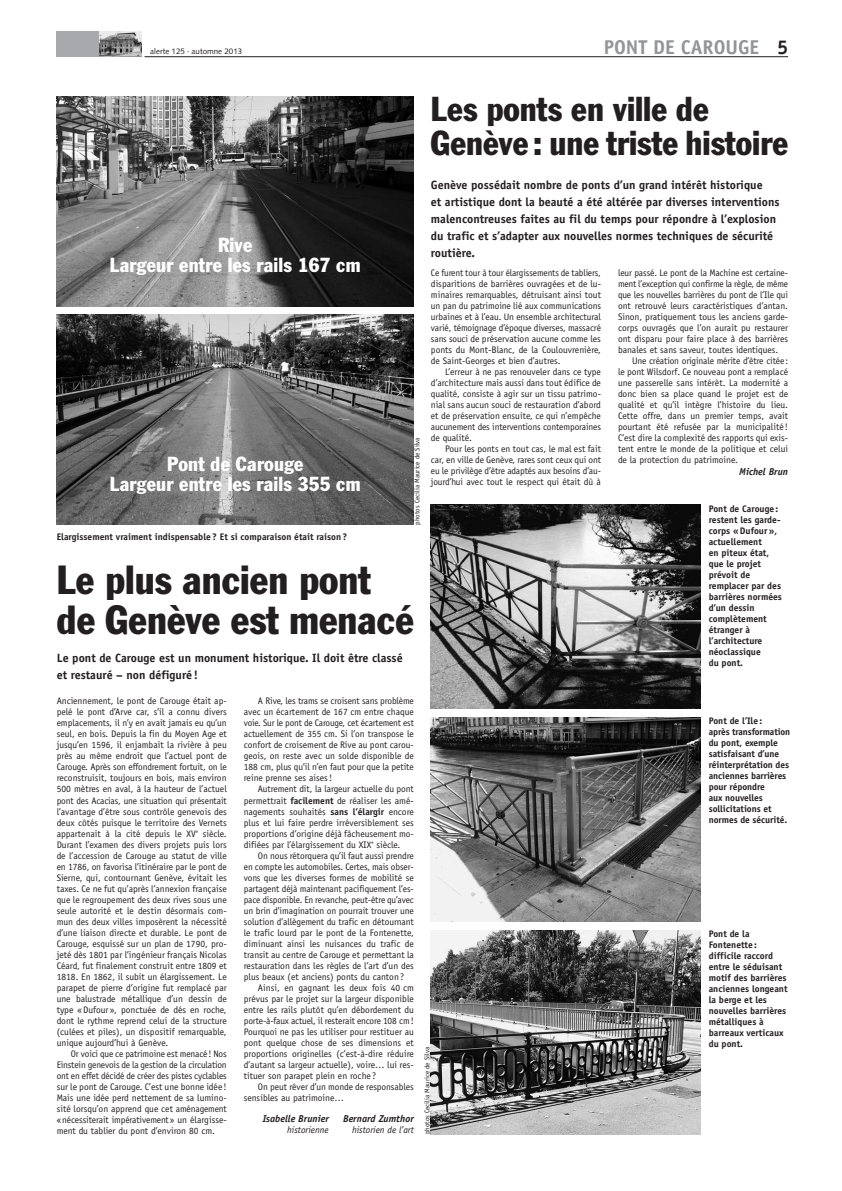
<style>
.page{position:relative;width:842px;height:1191px;background:#fff}
.page>*{position:absolute;margin:0;border:0;box-sizing:border-box;transform-origin:0 0}
.t1{font:condensed 40px/40px "Franklin Gothic";color:#231f20}
.t2{font:condensed 34px/34px "Franklin Gothic";color:#231f20}
.t3{font:condensed 20px/20px "Franklin Gothic";letter-spacing:.01em;color:#fff;text-align:center}
.t4{font:700 20px "Officina Sans";color:#939598}
.t5{font:700 12px/17px "Officina Sans";color:#231f20}
.t6{font:italic 700 10px "Officina Sans";color:#231f20}
.t7{font:9.5px/11px "Officina Sans";color:#231f20;text-align:justify}
.t8{font:700 9.5px/11px "Officina Sans";color:#231f20}
.t9{font:italic 9.5px "Officina Sans";color:#231f20}
.t10{font:8px "Syntax";color:#231f20}
.t11{font:7px "Officina Sans";color:#231f20}
.s1{color:#231f20}
.s2{font-weight:700}
</style>
<div class="page">
<hr style="left:145px;top:57px;width:643px;height:1px;background:#231f20">
<div style="left:57px;top:31px;width:42px;height:26px;background:#a7a9ac"></div>
<img style="left:99px;top:31px;width:43px;height:26px">
<img style="left:57px;top:315px;width:357px;height:209px">
<img style="left:57px;top:96px;width:357px;height:210px">
<img style="left:431px;top:505px;width:269px;height:204px">
<img style="left:431px;top:717px;width:269px;height:204px">
<img style="left:431px;top:930px;width:269px;height:204px">
<p class="t10" style="left:150px;top:48px;width:94px">alerte 125 · automne 2013</p>
<h3 class="t4" style="left:604px;top:40px;width:186px">PONT DE CAROUGE <span class="s1">5</span></h3>
<h3 class="t3" style="left:110px;top:237px;width:252px">Rive<br>Largeur entre les rails 167 cm</h3>
<h3 class="t3" style="left:110px;top:455px;width:252px">Pont de Carouge<br>Largeur entre les rails 355 cm</h3>
<p class="t8" style="left:57px;top:532px;width:292px">Elargissement vraiment indispensable? Et si comparaison était raison?</p>
<p class="t11" style="left:414px;top:524px;width:89px;rotate:-90deg">photos Cecilia Maurice de Silva</p>
<h1 class="t1" style="left:57px;top:563px;width:359px">Le plus ancien pont de Genève est menacé</h1>
<p class="t5" style="left:57px;top:651px;width:347px">Le pont de Carouge est un monument historique. Il doit être classé et restauré – non défiguré!</p>
<h2 class="t2" style="left:431px;top:94px;width:359px">Les ponts en ville de<br>Genève : une triste histoire</h2>
<p class="t5" style="left:431px;top:177px;width:350px">Genève possédait nombre de ponts d’un grand intérêt historique<br>et artistique dont la beauté a été altérée par diverses interventions malencontreuses faites au fil du temps pour répondre à l’explosion du trafic et s’adapter aux nouvelles normes techniques de sécurité routière.</p>
<p class="t7" style="left:431px;top:268px;width:172px">Ce furent tour à tour élargissements de tabliers, disparitions de barrières ouvragées et de lu - minaires remarquables, détruisant ainsi tout un pan du patrimoine lié aux communications urbaines et à l’eau. Un ensemble architectural varié, témoignage d’époque diverses, massacré sans souci de préservation aucune comme les ponts du Mont-Blanc, de la Coulouvrenière, de Saint-Georges et bien d’autres.</p>
<p class="t7" style="left:431px;top:367px;width:172px;text-indent:14px">L’erreur à ne pas renouveler dans ce type d’architecture mais aussi dans tout édifice de qualité, consiste à agir sur un tissu patrimo&shy;nial sans aucun souci de restauration d’abord et de préservation ensuite, ce qui n’empêche aucunement des interventions contemporaines de qualité.</p>
<p class="t7" style="left:431px;top:444px;width:172px;text-indent:14px">Pour les ponts en tout cas, le mal est fait car, en ville de Genève, rares sont ceux qui ont eu le privilège d’être adaptés aux besoins d’au - jourd’hui avec tout le respect qui était dû à</p>
<p class="t7" style="left:618px;top:268px;width:172px">leur passé. Le pont de la Machine est certaine&shy;ment l’exception qui confirme la règle, de même que les nouvelles barrières du pont de l’Ile qui ont retrouvé leurs caractéristiques d’antan.<br>Sinon, pratiquement tous les anciens garde&shy;corps ouvragés que l’on aurait pu restaurer ont disparu pour faire place à des barrières banales et sans saveur, toutes identiques.</p>
<p class="t7" style="left:618px;top:356px;width:172px;text-indent:14px">Une création originale mérite d’être citée: le pont Wilsdorf. Ce nouveau pont a remplacé une passerelle sans intérêt. La modernité a donc bien sa place quand le projet est de qualité et qu’il intègre l’histoire du lieu.<br>Cette offre, dans un premier temps, avait pourtant été refusée par la municipalité!<br>C’est dire la complexité des rapports qui exis&shy;tent entre le monde de la politique et celui de la protection du patrimoine.</p>
<p class="t6" style="left:739px;top:468px;width:50px">Michel Brun</p>
<p class="t8" style="left:709px;top:504px;width:75px">Pont de Carouge: restent les garde&shy;corps «Dufour», actuellement<br>en piteux état, que le projet prévoit de remplacer par des barrières normées d’un dessin complètement étranger à l’architecture néoclassique<br>du pont.</p>
<p class="t7" style="left:57px;top:696px;width:172px">Anciennement, le pont de Carouge était ap - pelé le pont d’Arve car, s’il a connu divers emplacements, il n’y en avait jamais eu qu’un seul, en bois. Depuis la fin du Moyen Age et jusqu’en 1596, il enjambait la rivière à peu près au même endroit que l’actuel pont de Carouge. Après son effondrement fortuit, on le reconstruisit, toujours en bois, mais environ 500 mètres en aval, à la hauteur de l’actuel pont des Acacias, une situation qui présentait l’avantage d’être sous contrôle genevois des deux côtés puisque le territoire des Vernets appartenait à la cité depuis le XV<sup>e</sup> siècle.<br>Durant l’examen des divers projets puis lors de l’accession de Carouge au statut de ville en 1786, on favorisa l’itinéraire par le pont de Sierne, qui, contournant Genève, évitait les taxes. Ce ne fut qu’après l’annexion française que le regroupement des deux rives sous une seule autorité et le destin désormais com&shy;mun des deux villes imposèrent la nécessité d’une liaison directe et durable. Le pont de Carouge, esquissé sur un plan de 1790, pro&shy;jeté dès 1801 par l’ingénieur français Nicolas Céard, fut finalement construit entre 1809 et 1818. En 1862, il subit un élargissement. Le parapet de pierre d’origine fut remplacé par une balustrade métallique d’un dessin de type «Dufour», ponctuée de dés en roche, dont le rythme reprend celui de la structure (culées et piles), un dispositif remarquable, unique aujourd’hui à Genève.</p>
<p class="t7" style="left:57px;top:1048px;width:172px;text-indent:14px">Or voici que ce patrimoine est menacé! Nos Einstein genevois de la gestion de la circulation ont en effet décidé de créer des pistes cyclables sur le pont de Carouge. C’est une bonne idée!<br>Mais une idée perd nettement de sa lumino&shy;sité lorsqu’on apprend que cet aménagement «nécessiterait impérativement» un élargisse&shy;ment du tablier du pont d’environ 80 cm.</p>
<p class="t7" style="left:244px;top:696px;width:172px;text-indent:14px">A Rive, les trams se croisent sans problème avec un écartement de 167 cm entre chaque voie. Sur le pont de Carouge, cet écartement est actuellement de 355 cm. Si l’on transpose le confort de croisement de Rive au pont carou&shy;geois, on reste avec un solde disponible de 188 cm, plus qu’il n’en faut pour que la petite reine prenne ses aises!</p>
<p class="t7" style="left:244px;top:784px;width:172px;text-indent:14px">Autrement dit, la largeur actuelle du pont permettrait <span class="s2">facilement</span> de réaliser les amé&shy;nagements souhaités <span class="s2">sans l’élargir</span> encore plus et lui faire perdre irréversiblement ses proportions d’origine déjà fâcheusement mo - difiées par l’élargissement du XIX<sup>e</sup> siècle.</p>
<p class="t7" style="left:244px;top:850px;width:172px;text-indent:14px">On nous rétorquera qu’il faut aussi prendre en compte les automobiles. Certes, mais obser&shy;vons que les diverses formes de mobilité se partagent déjà maintenant pacifiquement l’es - pace disponible. En revanche, peut-être qu’avec un brin d’imagination on pourrait trouver une solution d’allègement du trafic en détournant le trafic lourd par le pont de la Fontenette, diminuant ainsi les nuisances du trafic de transit au centre de Carouge et permettant la restauration dans les règles de l’art d’un des plus beaux (et anciens) ponts du canton?</p>
<p class="t7" style="left:244px;top:982px;width:172px;text-indent:14px">Ainsi, en gagnant les deux fois 40 cm prévus par le projet sur la largeur disponible entre les rails plutôt qu’en débordement du porte-à-faux actuel, il resterait encore 108 cm!<br>Pourquoi ne pas les utiliser pour restituer au pont quelque chose de ses dimensions et proportions originelles (c’est-à-dire réduire d’autant sa largeur actuelle), voire… lui res&shy;tituer son parapet plein en roche?</p>
<p class="t7" style="left:244px;top:1081px;width:172px;text-indent:14px">On peut rêver d’un monde de responsables sensibles au patrimoine…</p>
<p class="t6" style="left:263px;top:1114px;width:68px">Isabelle Brunier</p>
<p class="t6" style="left:343px;top:1114px;width:72px">Bernard Zumthor</p>
<p class="t9" style="left:287px;top:1125px;width:43px">historienne</p>
<p class="t9" style="left:352px;top:1125px;width:63px">historien de l’art</p>
<p class="t11" style="left:424px;top:1134px;width:89px;rotate:-90deg">photos Cecilia Maurice de Silva</p>
<p class="t8" style="left:709px;top:716px;width:83px">Pont de l’Ile:<br>après transformation du pont, exemple satisfaisant d’une réinterprétation des anciennes barrières pour répondre<br>aux nouvelles sollicitations et normes de sécurité.</p>
<p class="t8" style="left:709px;top:929px;width:80px">Pont de la<br>Fontenette: difficile raccord entre le séduisant motif des barrières anciennes longeant la berge et les nouvelles barrières métalliques à barreaux verticaux du pont.</p>
</div>
